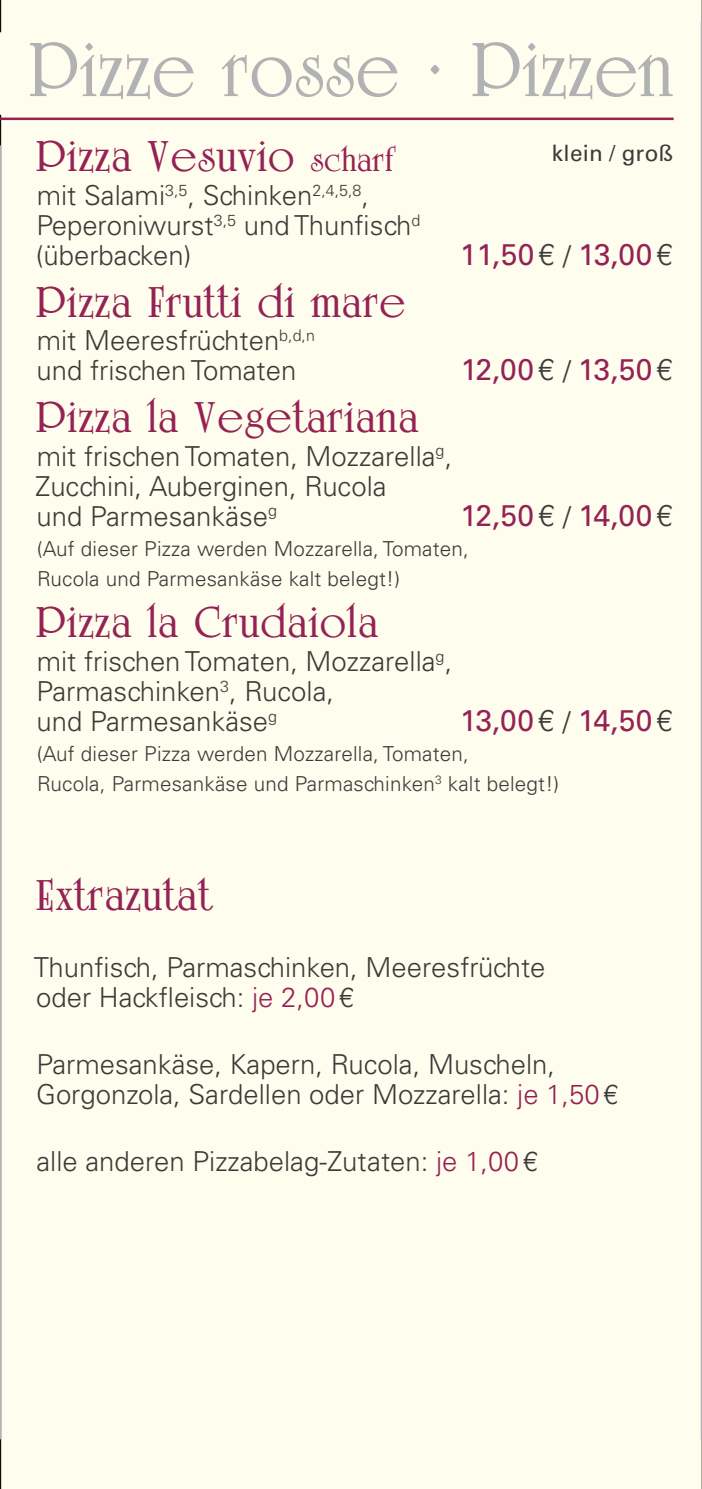
<style>
.page{position:relative;width:702px;height:1489px;background:#fff}
.page>*{position:absolute;margin:0;border:0;box-sizing:border-box;transform-origin:0 0}
.t1{font:75.75px "US";letter-spacing:.01em;color:#b1b2b3;scale:.94 1}
.t2{font:42.5px "US";letter-spacing:.02em;color:#942255}
.t3{font:30px "Univers LT Std";letter-spacing:.01em;color:#942255}
.t4{font:300 27.5px/30px "Univers LT Std";color:#3b3b3a}
.t5{font:22.5px "Univers LT Std";letter-spacing:.01em;color:#3b3b3a}
.t6{font:300 20.5px/30px "Univers LT Std";letter-spacing:.01em;color:#3b3b3a}
.s1{font-size:32px}
.s2{font-weight:300;color:#3b3b3a}
.s3{font-weight:300;font-size:27.5px;color:#3b3b3a}
.s4{color:#942255}
</style>
<div class="page">
<div style="left:1px;top:0;width:700px;height:1488px;background:#fffded"></div>
<svg style="left:701px;top:0;width:1px;height:1488px"></svg>
<hr style="left:0;top:118px;width:673px;height:2px;background:#942255">
<hr style="left:700px;top:21px;width:2px;height:1418px;background:#b1b2b3">
<hr style="left:0;top:145px;width:1px;height:1294px;background:#b1b2b3">
<div style="left:0;top:32px;width:673px;height:83px;background:#fffded"></div>
<h1 class="t1" style="left:28px;top:25px;width:688px">Pizze rosse ∙ Pizzen</h1>
<h2 class="t2" style="left:35px;top:131px;width:359px">Pizza Vesuvio <span class="s1">scharf</span></h2>
<p class="t4" style="left:36px;top:180px;width:386px">mit Salami<sup>3,5</sup>, Schinken<sup>2,4,5,8</sup>,<br>Peperoniwurst<sup>3,5</sup> und Thunfisch<sup>d </sup>(überbacken)</p>
<h2 class="t2" style="left:35px;top:277px;width:371px">Pizza Frutti di mare</h2>
<p class="t4" style="left:37px;top:325px;width:280px">mit Meeresfrüchten<sup>b,d,n </sup>und frischen Tomaten</p>
<p class="t5" style="left:552px;top:139px;width:123px">klein / groß</p>
<p class="t3" style="left:460px;top:236px;width:214px">11,50<span class="s2">€</span> <span class="s3">/</span> 13,00<span class="s2">€</span></p>
<p class="t3" style="left:460px;top:352px;width:214px">12,00<span class="s2">€</span> <span class="s3">/</span> 13,50<span class="s2">€</span></p>
<h2 class="t2" style="left:35px;top:392px;width:384px">Pizza la Vegetariana</h2>
<p class="t4" style="left:35px;top:441px;width:419px">mit frischen Tomaten, Mozzarella<sup>g</sup>,<br>Zucchini, Auberginen, Rucola<br>und Parmesankäse<sup>g</sup></p>
<p class="t3" style="left:460px;top:497px;width:214px">12,50<span class="s2">€</span> <span class="s3">/</span> 14,00<span class="s2">€</span></p>
<p class="t6" style="left:37px;top:533px;width:433px">(Auf dieser Pizza werden Mozzarella, Tomaten,<br>Rucola und Parmesankäse kalt belegt!)</p>
<h2 class="t2" style="left:35px;top:597px;width:344px">Pizza la Crudaiola</h2>
<p class="t4" style="left:36px;top:646px;width:417px">mit frischen Tomaten, Mozzarella<sup>g</sup>,<br>Parmaschinken<sup>3</sup>, Rucola,<br>und Parmesankäse<sup>g</sup></p>
<p class="t3" style="left:460px;top:702px;width:214px">13,00<span class="s2">€</span> <span class="s3">/</span> 14,50<span class="s2">€</span></p>
<p class="t6" style="left:37px;top:738px;width:524px">(Auf dieser Pizza werden Mozzarella, Tomaten,<br>Rucola, Parmesankäse und Parmaschinken<sup>3</sup> kalt belegt!)</p>
<h2 class="t2" style="left:35px;top:869px;width:177px">Extrazutat</h2>
<p class="t4" style="left:34px;top:952px;width:513px">Thunfisch, Parmaschinken, Meeresfrüchte oder Hackfleisch: <span class="s4">je 2,00</span>€</p>
<p class="t4" style="left:36px;top:1049px;width:584px">Parmesankäse, Kapern, Rucola, Muscheln,<br>Gorgonzola, Sardellen oder Mozzarella: <span class="s4">je 1,50</span>€</p>
<p class="t4" style="left:36px;top:1146px;width:503px">alle anderen Pizzabelag-Zutaten: <span class="s4">je 1,00</span>€</p>
</div>
